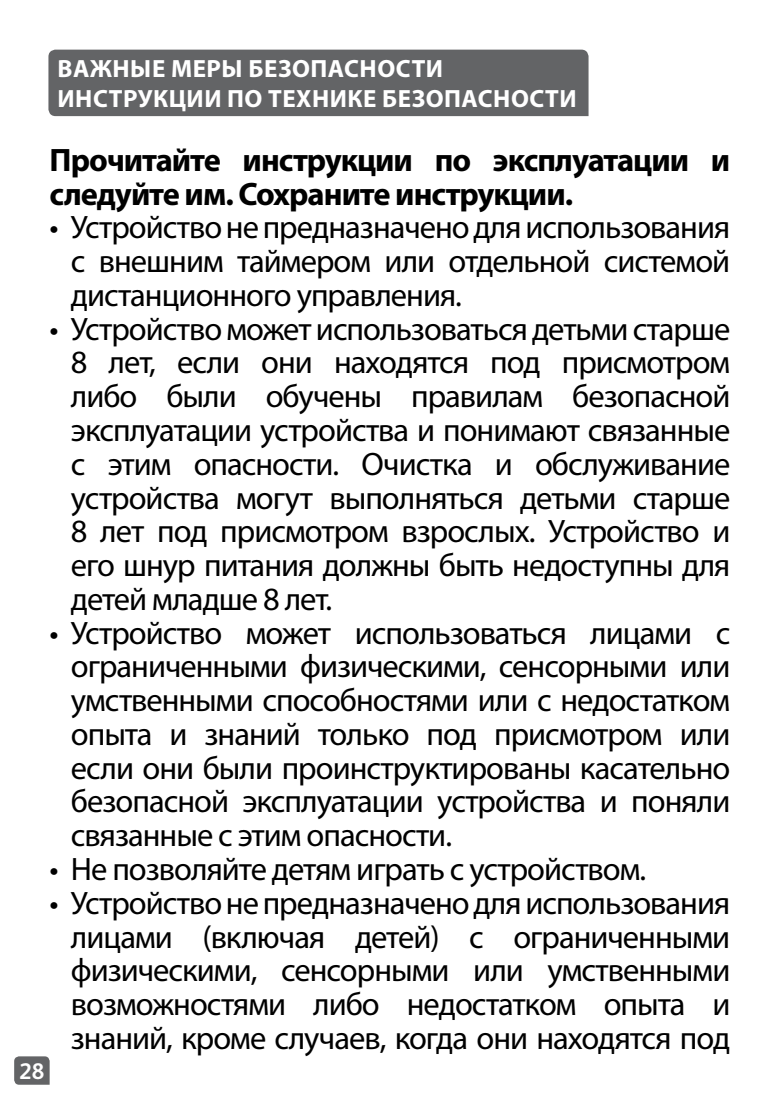
<style>
.page{position:relative;width:780px;height:1106px;background:#fff}
.page>*{position:absolute;margin:0;border:0;box-sizing:border-box;transform-origin:0 0}
.t1{font:32.5px/33.8px "Myriad Pro";letter-spacing:-.03em;color:#000;text-align:justify}
.tefal--safety_3mm{font:700 32.5px/33.8px "Myriad Pro";letter-spacing:-.03em;color:#000}
.tefal--heading1{font:700 25px "Myriad Pro";letter-spacing:.02em;color:#fff}
.t2{font:700 22.5px "FS Albert";color:#fff}
</style>
<div class="page">
<svg style="left:14px;top:1056px;width:36px;height:28px"></svg>
<div style="left:48px;top:50px;width:540px;height:66px;background:#636466"></div>
<p class="tefal--heading1" style="left:58px;top:52px;width:387px">ВАЖНЫЕ МЕРЫ БЕЗОПАСНОСТИ</p>
<p class="tefal--heading1" style="left:58px;top:82px;width:520px">ИНСТРУКЦИИ ПО ТЕХНИКЕ БЕЗОПАСНОСТИ</p>
<p class="tefal--safety_3mm" style="left:50px;top:142px;width:682px">Прочитайте инструкции по эксплуатации и следуйте им. Сохраните инструкции.</p>
<p class="t1" style="left:71px;top:210px;width:661px;text-indent:-21px">• Устройство не предназначено для использования с внешним таймером или отдельной системой дистанционного управления.</p>
<p class="t1" style="left:71px;top:311px;width:661px;text-indent:-21px">• Устройство может использоваться детьми старше 8 лет, если они находятся под присмотром либо были обучены правилам безопасной эксплуатации устройства и понимают связанные с этим опасности. Очистка и обслуживание устройства могут выполняться детьми старше 8 лет под присмотром взрослых. Устройство и его шнур питания должны быть недоступны для детей младше 8 лет.</p>
<p class="t1" style="left:71px;top:615px;width:661px;text-indent:-21px">• Устройство может использоваться лицами с ограниченными физическими, сенсорными или умственными способностями или с недостатком опыта и знаний только под присмотром или если они были проинструктированы касательно безопасной эксплуатации устройства и поняли связанные с этим опасности.</p>
<p class="t1" style="left:50px;top:851px;width:598px">• Не позволяйте детям играть с устройством.</p>
<p class="t1" style="left:71px;top:885px;width:661px;text-indent:-21px">• Устройство не предназначено для использования лицами (включая детей) с ограниченными физическими, сенсорными или умственными возможностями либо недостатком опыта и знаний, кроме случаев, когда они находятся под</p>
<p class="t2" style="left:19px;top:1057px;width:27px">28</p>
</div>
